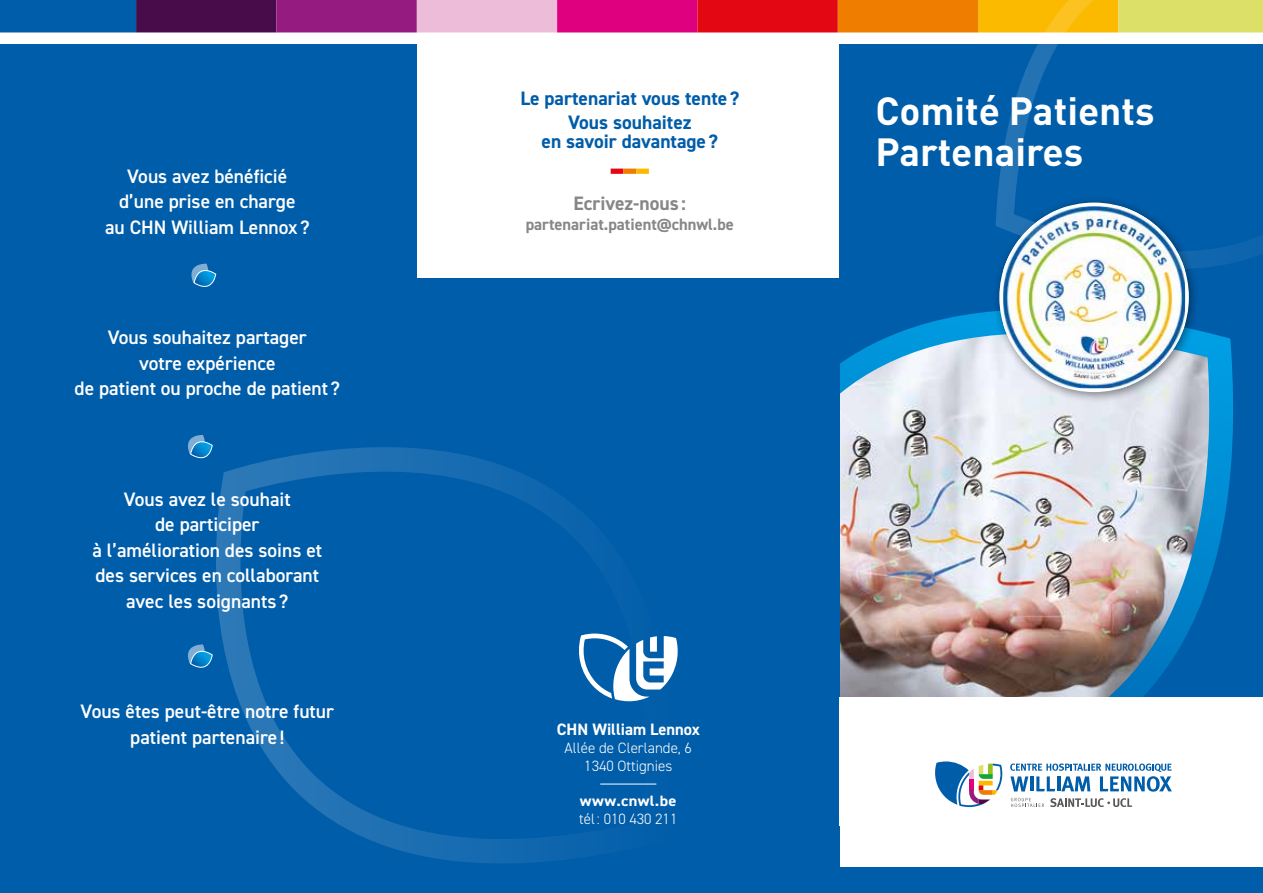
<style>
.page{position:relative;width:1263px;height:893px;background:#fff}
.page>*{position:absolute;margin:0;border:0;box-sizing:border-box;transform-origin:0 0}
.t1{font:700 38.85px/40.3px "DINOT";color:#fff}
.t2{font:600 19.5px/25.5px "DIN2014";color:#fff;text-align:center}
.t3{font:700 19.5px/23.7px "DIN2014";color:#005da9;text-align:center}
.t4{font:700 19.5px "DIN2014";color:#878787}
.t5{font:700 16.5px "DIN2014";color:#878787}
.t6{font:700 16.5px "DIN2014";color:#fff}
.t7{font:300 15px/18px "DIN2014";color:#fff;text-align:center}
.t8{font:700 15px "DIN2014";letter-spacing:.02em;color:#fff;scale:1.1 1}
</style>
<div class="page">
<div style="left:840px;top:44px;width:423px;height:692px;background:#005da9"></div>
<img style="left:657px;top:201px;width:576px;height:496px">
<div style="left:417px;top:279px;width:423px;height:596px;background:#005da9"></div>
<div style="left:978px;top:0;width:140px;height:32px;background:#fbba00"></div>
<div style="left:557px;top:0;width:140px;height:32px;background:#de007e"></div>
<div style="left:838px;top:0;width:140px;height:32px;background:#ef7d00"></div>
<div style="left:417px;top:0;width:140px;height:32px;background:#edbcd8"></div>
<div style="left:697px;top:0;width:141px;height:32px;background:#e30613"></div>
<div style="left:840px;top:697px;width:423px;height:129px;background:#fff"></div>
<svg style="left:935px;top:761px;width:67px;height:46px"></svg>
<svg style="left:1010px;top:763px;width:162px;height:29px"></svg>
<svg style="left:1050px;top:798px;width:82px;height:9px"></svg>
<svg style="left:1011px;top:798px;width:33px;height:9px"></svg>
<div style="left:992px;top:195px;width:208px;height:208px;background:#000;opacity:.45"></div>
<img style="left:1003px;top:377px;width:182px;height:11px">
<div style="left:611px;top:169px;width:12px;height:5px;background:#e30613"></div>
<div style="left:623px;top:169px;width:13px;height:5px;background:#ef7d00"></div>
<div style="left:636px;top:169px;width:13px;height:5px;background:#fbba00"></div>
<svg style="left:986px;top:0;width:277px;height:377px"></svg>
<div style="left:0;top:44px;width:417px;height:823px;background:#005da9"></div>
<div style="left:0;top:867px;width:1263px;height:26px;background:#005da9"></div>
<div style="left:136px;top:0;width:140px;height:32px;background:#480c4b"></div>
<div style="left:0;top:0;width:136px;height:32px;background:#005da9"></div>
<div style="left:276px;top:0;width:141px;height:32px;background:#951b81"></div>
<svg style="left:191px;top:263px;width:26px;height:24px"></svg>
<svg style="left:188px;top:435px;width:469px;height:429px"></svg>
<svg style="left:579px;top:633px;width:99px;height:68px"></svg>
<p class="t2" style="left:105px;top:163px;width:206px">Vous avez bénéficié d’une prise en charge<br>au CHN William Lennox ?</p>
<p class="t2" style="left:75px;top:324px;width:267px">Vous souhaitez partager<br>votre expérience<br>de patient ou proche de patient ?</p>
<p class="t2" style="left:93px;top:486px;width:231px">Vous avez le souhait<br>de participer<br>à l’amélioration des soins et des services en collaborant avec les soignants ?</p>
<p class="t2" style="left:81px;top:698px;width:255px">Vous êtes peut-être notre futur patient partenaire !</p>
<p class="t3" style="left:520px;top:86px;width:220px">Le partenariat vous tente ?<br>Vous souhaitez</p>
<p class="t3" style="left:541px;top:129px;width:178px">en savoir davantage ?</p>
<p class="t4" style="left:573px;top:190px;width:114px">Ecrivez-nous :</p>
<p class="t5" style="left:526px;top:213px;width:210px">partenariat.patient@chnwl.be</p>
<h1 class="t1" style="left:875px;top:90px;width:281px">Comité Patients<br>Partenaires</h1>
<p class="t6" style="left:557px;top:718px;width:145px">CHN William Lennox</p>
<p class="t7" style="left:565px;top:739px;width:129px">Allée de Clerlande, 6<br>1340 Ottignies</p>
<p class="t8" style="left:580px;top:791px;width:89px">www.cnwl.be</p>
<p class="t7" style="left:579px;top:810px;width:100px">tél: 010 430 211</p>
</div>
